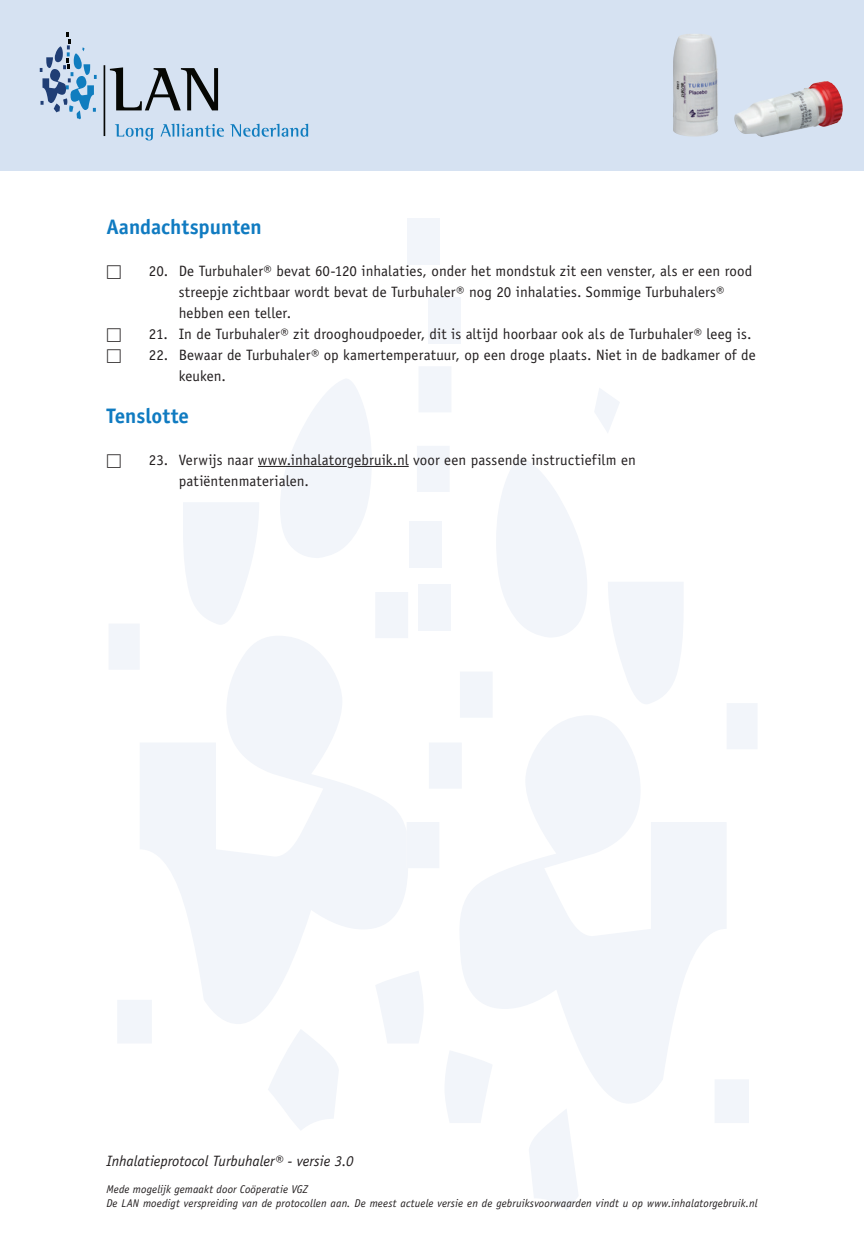
<style>
.page{position:relative;width:864px;height:1234px;background:#fff}
.page>*{position:absolute;margin:0;border:0;box-sizing:border-box;transform-origin:0 0}
.t1{font:700 21px "Officina Sans Std";color:#107bc1}
.t2{font:15px/21px "Officina Sans Std";letter-spacing:.005em;color:#231f20}
.t3{font:italic 15px "Officina Sans Std";color:#231f20}
.t4{font:15px "Universal Std Newswith Comm Pi";color:#231f20}
.t5{font:italic 11.25px/14.2px "Officina Sans Std";letter-spacing:.01em;color:#231f20}
</style>
<div class="page">
<svg style="left:109px;top:367px;width:342px;height:763px"></svg>
<svg style="left:406px;top:387px;width:351px;height:823px"></svg>
<div style="left:407px;top:218px;width:33px;height:46px;background:#f2f5fa"></div>
<div style="left:418px;top:584px;width:32px;height:46px;background:#f2f5fa"></div>
<div style="left:428px;top:297px;width:33px;height:46px;background:#f2f5fa"></div>
<div style="left:409px;top:521px;width:32px;height:46px;background:#f2f5fa"></div>
<div style="left:0;top:0;width:863px;height:170px;background:#d6e2f2"></div>
<hr style="left:103px;top:65px;width:2px;height:71px;background:#060704">
<svg style="left:110px;top:67px;width:108px;height:43px"></svg>
<svg style="left:115px;top:124px;width:39px;height:16px"></svg>
<svg style="left:160px;top:124px;width:64px;height:13px"></svg>
<svg style="left:230px;top:124px;width:78px;height:13px"></svg>
<svg style="left:40px;top:32px;width:57px;height:87px"></svg>
<hr style="left:258px;top:466px;width:88px;height:1px;background:#231f20">
<hr style="left:354px;top:466px;width:54px;height:1px;background:#231f20">
<img style="left:673px;top:34px;width:151px;height:103px">
<h1 class="t1" style="left:106px;top:213px;width:157px">Aandachtspunten</h1>
<p class="t4" style="left:106px;top:264px;width:16px">☐</p>
<p class="t2" style="left:179px;top:260px;width:575px;text-indent:-30px">20. De Turbuhaler® bevat 60-120 inhalaties, onder het mondstuk zit een venster, als er een rood streepje zichtbaar wordt bevat de Turbuhaler® nog 20 inhalaties. Sommige Turbuhalers® hebben een teller.</p>
<p class="t4" style="left:106px;top:327px;width:16px">☐</p>
<p class="t2" style="left:149px;top:323px;width:603px">21. In de Turbuhaler® zit drooghoudpoeder, dit is altijd hoorbaar ook als de Turbuhaler® leeg is.</p>
<p class="t4" style="left:106px;top:348px;width:16px">☐</p>
<p class="t2" style="left:179px;top:344px;width:578px;text-indent:-30px">22. Bewaar de Turbuhaler® op kamertemperatuur, op een droge plaats. Niet in de badkamer of de keuken.</p>
<h1 class="t1" style="left:106px;top:402px;width:84px">Tenslotte</h1>
<p class="t4" style="left:106px;top:453px;width:16px">☐</p>
<p class="t2" style="left:179px;top:449px;width:458px;text-indent:-30px">23. Verwijs naar www.inhalatorgebruik.nl voor een passende instructiefilm en patiëntenmaterialen.</p>
<p class="t3" style="left:106px;top:1151px;width:248px">Inhalatieprotocol Turbuhaler® - versie 3.0</p>
<p class="t5" style="left:106px;top:1181px;width:652px">Mede mogelijk gemaakt door Coöperatie VGZ<br>De LAN moedigt verspreiding van de protocollen aan. De meest actuele versie en de gebruiksvoorwaarden vindt u op www.inhalatorgebruik.nl</p>
</div>
